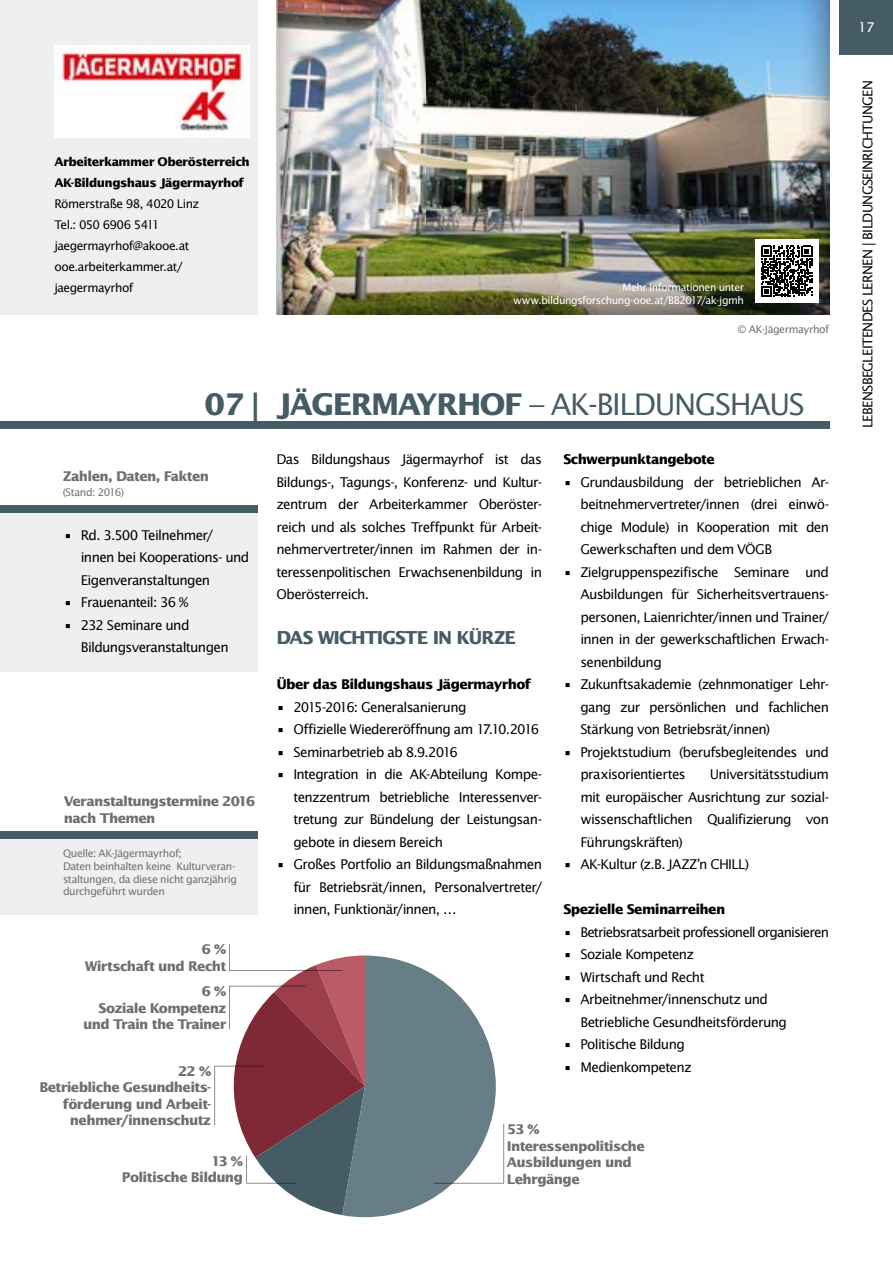
<style>
.page{position:relative;width:893px;height:1263px;background:#fff}
.page>*{position:absolute;margin:0;border:0;box-sizing:border-box;transform-origin:0 0}
.t1{font:30px "Lucida Sans";letter-spacing:-.05em;color:#455c65}
.t2{font:700 30px "Lucida Sans";color:#455c65}
.t3{font:700 18px "Lucida Sans";letter-spacing:-.06em;color:#455c65}
.t4{font:13.5px/22.5px "Lucida Sans";letter-spacing:-.05em;color:#000;text-align:justify}
.t5{font:700 13.5px/16.5px "Lucida Sans";letter-spacing:-.05em;color:#706f6f;text-align:right}
.t6{font:700 13.5px "Lucida Sans";letter-spacing:-.05em;color:#000}
.t7{font:13.5px "Lucida Sans";color:#fff}
.t8{font:12px/21px "Lucida Sans";letter-spacing:-.045em;color:#000}
.t9{font:700 12px/21px "Lucida Sans";letter-spacing:-.045em;color:#000}
.t10{font:10.5px/12.6px "Lucida Sans";letter-spacing:-.04em;color:#706f6f}
.t11{font:10.5px/12.6px "Lucida Sans";letter-spacing:-.04em;color:#fff;text-align:right}
.s1{font-weight:700}
</style>
<div class="page">
<div style="left:0;top:0;width:257px;height:314px;background:#efefef"></div>
<img style="left:276px;top:0;width:553px;height:314px">
<div style="left:0;top:421px;width:829px;height:7px;background:#455c65"></div>
<div style="left:755px;top:239px;width:64px;height:64px;background:#fff"></div>
<svg style="left:761px;top:246px;width:51px;height:51px"></svg>
<img style="left:54px;top:46px;width:195px;height:91px">
<div style="left:0;top:512px;width:257px;height:160px;background:#efefef"></div>
<svg style="left:214px;top:944px;width:290px;height:273px"></svg>
<div style="left:0;top:839px;width:257px;height:76px;background:#efefef"></div>
<div style="left:0;top:831px;width:257px;height:8px;background:#455c65"></div>
<div style="left:0;top:505px;width:257px;height:7px;background:#455c65"></div>
<div style="left:840px;top:0;width:53px;height:54px;background:#455c65"></div>
<p class="t9" style="left:54px;top:152px;width:197px">Arbeiterkammer Oberösterreich<br>AK-Bildungshaus Jägermayrhof</p>
<p class="t8" style="left:54px;top:194px;width:147px">Römerstraße 98, 4020 Linz<br>Tel.: 050 6906 5411 jaegermayrhof@akooe.at ooe.arbeiterkammer.at/ jaegermayrhof</p>
<p class="t11" style="left:513px;top:281px;width:232px">Mehr Informationen unter www.bildungsforschung-ooe.at/BB2017/ak-jgmh</p>
<p class="t10" style="left:738px;top:323px;width:93px">© AK-Jägermayrhof</p>
<h1 class="t2" style="left:205px;top:387px;width:56px">07 |</h1>
<p class="t5" style="left:63px;top:468px;width:148px">Zahlen, Daten, Fakten</p>
<p class="t10" style="left:63px;top:486px;width:63px">(Stand: 2016)</p>
<p class="t4" style="left:81px;top:524px;width:170px;text-align:left;text-indent:-17px">• Rd. 3.500 Teilnehmer/ innen bei Kooperations- und<br>Eigenveranstaltungen</p>
<p class="t4" style="left:64px;top:591px;width:126px">• Frauenanteil: 36 %</p>
<p class="t4" style="left:81px;top:614px;width:149px;text-indent:-17px">• 232 Seminare und<br>Bildungsveranstaltungen</p>
<p class="t5" style="left:64px;top:793px;width:193px;text-align:left">Veranstaltungstermine 2016 nach Themen</p>
<p class="t10" style="left:63px;top:847px;width:175px">Quelle: AK-Jägermayrhof;<br>Daten beinhalten keine Kulturveran&shy;staltungen, da diese nicht ganzjährig durchgeführt wurden</p>
<p class="t5" style="left:85px;top:942px;width:143px">6 %<br>Wirtschaft und Recht</p>
<p class="t5" style="left:83px;top:983px;width:145px">6 %<br>Soziale Kompetenz und Train the Trainer</p>
<p class="t5" style="left:39px;top:1063px;width:173px">22 %<br>Betriebliche Gesundheits&shy;förderung und Arbeit&shy;nehmer/innenschutz</p>
<p class="t5" style="left:122px;top:1153px;width:123px">13 %<br>Politische Bildung</p>
<h1 class="t1" style="left:276px;top:386px;width:530px"><span class="s1">JÄGERMAYRHOF</span> – AK-BILDUNGSHAUS</h1>
<p class="t4" style="left:276px;top:448px;width:267px">Das Bildungshaus Jägermayrhof ist das Bildungs-, Tagungs-, Konferenz- und Kultur&shy;zentrum der Arbeiterkammer Oberöster&shy;reich und als solches Treffpunkt für Arbeit&shy;nehmervertreter/innen im Rahmen der in&shy;teressenpolitischen Erwachsenenbildung in Oberösterreich.</p>
<h2 class="t3" style="left:276px;top:627px;width:241px">DAS WICHTIGSTE IN KÜRZE</h2>
<p class="t6" style="left:276px;top:677px;width:256px">Über das Bildungshaus Jägermayrhof</p>
<p class="t4" style="left:276px;top:696px;width:192px">• 2015-2016: Generalsanierung</p>
<p class="t4" style="left:276px;top:718px;width:265px">• Offizielle Wiedereröffnung am 17.10.2016</p>
<p class="t4" style="left:276px;top:741px;width:183px">• Seminarbetrieb ab 8.9.2016</p>
<p class="t4" style="left:293px;top:763px;width:250px;text-indent:-17px">• Integration in die AK-Abteilung Kompe&shy;tenzzentrum betriebliche Interessenver&shy;tretung zur Bündelung der Leistungsan&shy;gebote in diesem Bereich</p>
<p class="t4" style="left:293px;top:853px;width:250px;text-indent:-17px">• Großes Portfolio an Bildungsmaßnahmen für Betriebsrät/innen, Personalvertreter/ innen, Funktionär/innen, …</p>
<p class="t6" style="left:563px;top:452px;width:153px">Schwerpunktangebote</p>
<p class="t4" style="left:580px;top:471px;width:250px;text-indent:-17px">• Grundausbildung der betrieblichen Ar&shy;beitnehmervertreter/innen (drei einwö&shy;chige Module) in Kooperation mit den Gewerkschaften und dem VÖGB</p>
<p class="t4" style="left:580px;top:561px;width:250px;text-indent:-17px">• Zielgruppenspezifische Seminare und Ausbildungen für Sicherheitsvertrauens&shy;personen, Laienrichter/innen und Trainer/ innen in der gewerkschaftlichen Erwach&shy;senenbildung</p>
<p class="t4" style="left:580px;top:673px;width:250px;text-indent:-17px">• Zukunftsakademie (zehnmonatiger Lehr&shy;gang zur persönlichen und fachlichen Stärkung von Betriebsrät/innen)</p>
<p class="t4" style="left:580px;top:741px;width:250px;text-indent:-17px">• Projektstudium (berufsbegleitendes und praxisorientiertes</p>
<p class="t4" style="left:580px;top:763px;width:250px;text-indent:129px">Universitätsstudium mit europäischer Ausrichtung zur sozial&shy;wissenschaftlichen Qualifizierung von Führungskräften)</p>
<p class="t4" style="left:563px;top:853px;width:187px">• AK-Kultur (z.B. JAZZ’n CHILL)</p>
<p class="t6" style="left:563px;top:902px;width:164px">Spezielle Seminarreihen</p>
<p class="t4" style="left:563px;top:921px;width:267px">• Betriebsratsarbeit professionell organisieren</p>
<p class="t4" style="left:563px;top:943px;width:132px">• Soziale Kompetenz</p>
<p class="t4" style="left:563px;top:966px;width:143px">• Wirtschaft und Recht</p>
<p class="t4" style="left:580px;top:988px;width:208px;text-indent:-17px">• Arbeitnehmer/innenschutz und<br>Betriebliche Gesundheitsförderung</p>
<p class="t4" style="left:563px;top:1033px;width:123px">• Politische Bildung</p>
<p class="t4" style="left:563px;top:1056px;width:130px">• Medienkompetenz</p>
<p class="t5" style="left:507px;top:1121px;width:139px;text-align:left">53 %<br>Interessenpolitische<br>Ausbildungen und<br>Lehrgänge</p>
<p class="t7" style="left:858px;top:20px;width:18px">17</p>
<p class="t4" style="left:856px;top:428px;width:350px;rotate:-90deg">LEBENSBEGLEITENDES LERNEN | BILDUNGSEINRICHTUNGEN</p>
</div>
